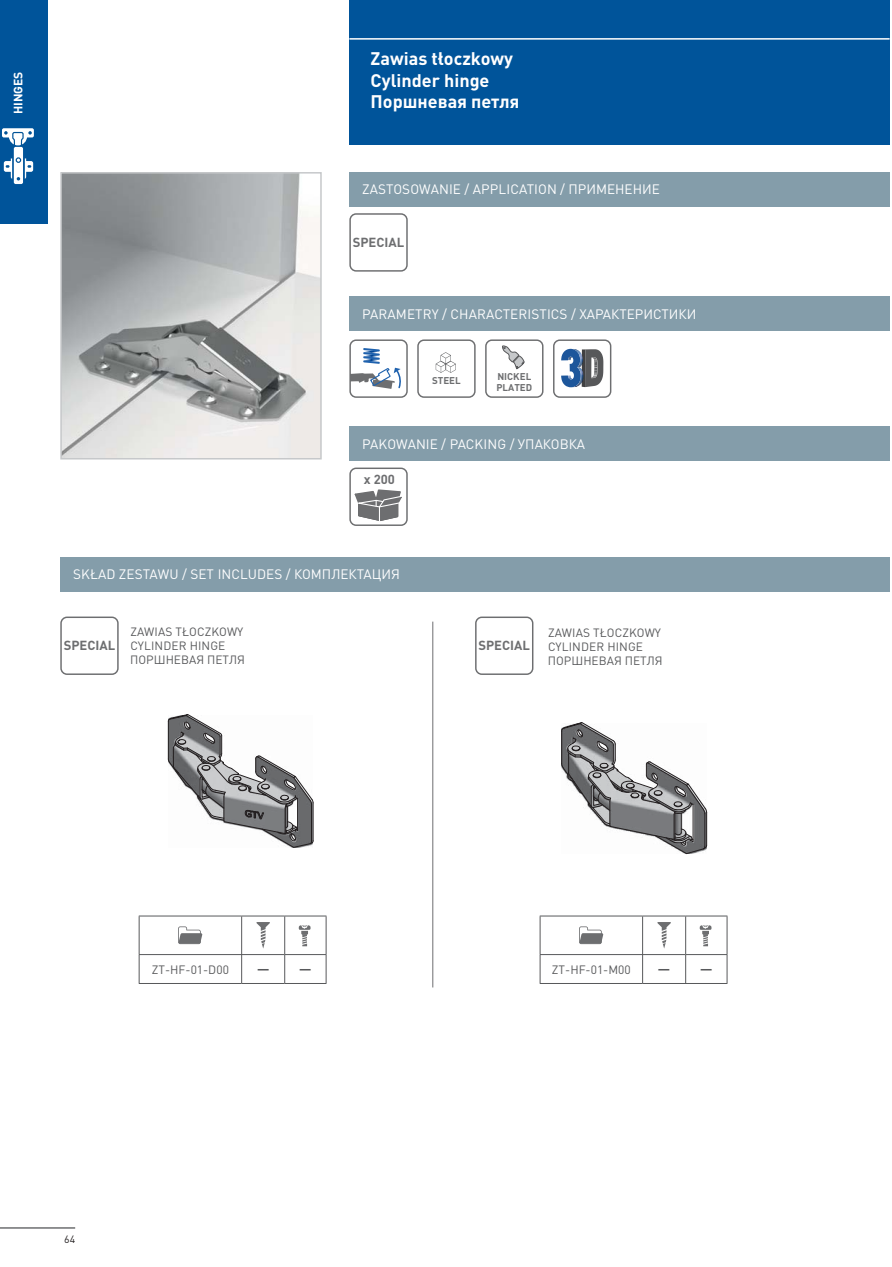
<style>
.page{position:relative;width:892px;height:1267px;background:#fff}
.page>*{position:absolute;margin:0;border:0;box-sizing:border-box;transform-origin:0 0}
.t1{font:700 18px/21.6px "DIN Pro";color:#fff}
.t2{font:13.5px "DIN Pro";letter-spacing:.005em;color:#fff}
.t3{font:700 13.05px "DIN Pro";color:#6d6e70}
.t4{font:12px "DIN Pro";color:#58595b}
.t5{font:700 12px "DIN Pro";letter-spacing:.01em;color:#fff}
.t6{font:700 12px "DIN Pro";color:#58595b}
.t7{font:11.85px/14.2px "DIN Pro";letter-spacing:.01em;color:#58595b}
.t8{font:10.5px "DIN Pro";color:#231f20}
.t9{font:700 9.75px/11.7px "DIN Pro";color:#6d6e70}
</style>
<div class="page">
<hr style="left:0;top:1226px;width:75px;height:2px;background:#6d6e70">
<div style="left:0;top:0;width:48px;height:224px;background:#00549a"></div>
<div style="left:2px;top:128px;width:32px;height:9px;background:#fff;border-radius:2px"></div>
<div style="left:14px;top:147px;width:9px;height:37px;background:#fff;border-radius:2px"></div>
<svg style="left:4px;top:131px;width:28px;height:17px"></svg>
<svg style="left:4px;top:157px;width:29px;height:23px"></svg>
<div style="left:349px;top:0;width:540px;height:144px;background:#00549a"></div>
<hr style="left:349px;top:38px;width:540px;height:2px;background:#fff">
<hr style="left:432px;top:621px;width:1px;height:366px;background:#6d6e70">
<svg style="left:167px;top:714px;width:147px;height:134px"></svg>
<svg style="left:561px;top:722px;width:147px;height:133px"></svg>
<div style="left:349px;top:467px;width:59px;height:59px;border:1px solid #6d6e70;border-radius:6px"></div>
<svg style="left:354px;top:489px;width:48px;height:32px"></svg>
<div style="left:349px;top:172px;width:540px;height:34px;background:#849daa"></div>
<div style="left:349px;top:297px;width:540px;height:34px;background:#849daa"></div>
<div style="left:349px;top:427px;width:540px;height:34px;background:#849daa"></div>
<div style="left:60px;top:557px;width:829px;height:34px;background:#849daa"></div>
<div style="left:349px;top:213px;width:59px;height:58px;border:1px solid #6d6e70;border-radius:6px"></div>
<div style="left:475px;top:616px;width:58px;height:58px;border:1px solid #6d6e70;border-radius:6px"></div>
<div style="left:60px;top:616px;width:59px;height:58px;border:1px solid #6d6e70;border-radius:6px"></div>
<div style="left:417px;top:339px;width:59px;height:59px;border:1px solid #6d6e70;border-radius:6px"></div>
<svg style="left:436px;top:352px;width:20px;height:21px"></svg>
<div style="left:349px;top:339px;width:59px;height:59px;border:1px solid #6d6e70;border-radius:6px"></div>
<svg style="left:350px;top:348px;width:51px;height:41px"></svg>
<div style="left:485px;top:339px;width:58px;height:59px;border:1px solid #6d6e70;border-radius:6px"></div>
<svg style="left:502px;top:345px;width:23px;height:24px"></svg>
<hr style="left:139px;top:915px;width:103px;height:1px;background:#58595b">
<hr style="left:139px;top:916px;width:1px;height:37px;background:#58595b">
<hr style="left:242px;top:915px;width:43px;height:1px;background:#58595b">
<hr style="left:241px;top:916px;width:1px;height:37px;background:#58595b">
<hr style="left:285px;top:915px;width:41px;height:1px;background:#58595b">
<hr style="left:284px;top:916px;width:1px;height:37px;background:#58595b">
<hr style="left:326px;top:916px;width:1px;height:37px;background:#58595b">
<hr style="left:139px;top:953px;width:103px;height:1px;background:#58595b">
<svg style="left:139px;top:954px;width:1px;height:28px"></svg>
<hr style="left:139px;top:982px;width:102px;height:1px;background:#58595b">
<hr style="left:241px;top:953px;width:44px;height:1px;background:#58595b">
<svg style="left:241px;top:954px;width:1px;height:28px"></svg>
<hr style="left:285px;top:953px;width:41px;height:1px;background:#58595b">
<svg style="left:284px;top:954px;width:1px;height:28px"></svg>
<svg style="left:326px;top:954px;width:1px;height:28px"></svg>
<hr style="left:241px;top:982px;width:44px;height:1px;background:#58595b">
<hr style="left:285px;top:982px;width:41px;height:1px;background:#58595b">
<svg style="left:178px;top:926px;width:24px;height:17px"></svg>
<svg style="left:256px;top:922px;width:14px;height:26px"></svg>
<svg style="left:299px;top:925px;width:12px;height:21px"></svg>
<hr style="left:540px;top:915px;width:102px;height:1px;background:#58595b">
<hr style="left:540px;top:916px;width:1px;height:37px;background:#58595b">
<hr style="left:642px;top:915px;width:44px;height:1px;background:#58595b">
<hr style="left:642px;top:916px;width:1px;height:37px;background:#58595b">
<hr style="left:686px;top:915px;width:41px;height:1px;background:#58595b">
<hr style="left:685px;top:916px;width:1px;height:37px;background:#58595b">
<hr style="left:727px;top:916px;width:1px;height:37px;background:#58595b">
<hr style="left:540px;top:953px;width:103px;height:1px;background:#58595b">
<svg style="left:540px;top:954px;width:1px;height:28px"></svg>
<hr style="left:540px;top:982px;width:102px;height:1px;background:#58595b">
<hr style="left:642px;top:953px;width:44px;height:1px;background:#58595b">
<svg style="left:642px;top:954px;width:1px;height:28px"></svg>
<hr style="left:686px;top:953px;width:41px;height:1px;background:#58595b">
<svg style="left:685px;top:954px;width:1px;height:28px"></svg>
<svg style="left:727px;top:954px;width:1px;height:28px"></svg>
<hr style="left:642px;top:982px;width:85px;height:1px;background:#58595b">
<svg style="left:579px;top:926px;width:24px;height:17px"></svg>
<svg style="left:657px;top:922px;width:14px;height:26px"></svg>
<svg style="left:700px;top:925px;width:12px;height:21px"></svg>
<img style="left:63px;top:175px;width:256px;height:281px">
<div style="left:60px;top:172px;width:262px;height:287px;border:2px solid #c6c8ca"></div>
<div style="left:553px;top:339px;width:58px;height:59px;border:1px solid #6d6e70;border-radius:6px"></div>
<svg style="left:561px;top:349px;width:42px;height:38px"></svg>
<p class="t5" style="left:14px;top:114px;width:44px;rotate:-90deg">HINGES</p>
<h1 class="t1" style="left:371px;top:50px;width:150px">Zawias tłoczkowy<br>Cylinder hinge<br>Поршневая петля</h1>
<p class="t2" style="left:362px;top:185px;width:299px">ZASTOSOWANIE / APPLICATION / ПРИМЕНЕНИЕ</p>
<p class="t3" style="left:353px;top:237px;width:53px">SPECIAL</p>
<p class="t2" style="left:362px;top:309px;width:336px">PARAMETRY / CHARACTERISTICS / ХАРАКТЕРИСТИКИ</p>
<p class="t9" style="left:432px;top:376px;width:30px">STEEL</p>
<p class="t9" style="left:496px;top:371px;width:37px">NICKEL<br>PLATED</p>
<p class="t2" style="left:362px;top:439px;width:224px">PAKOWANIE / PACKING / УПАКОВКА</p>
<p class="t3" style="left:364px;top:474px;width:33px">x 200</p>
<p class="t2" style="left:73px;top:569px;width:328px">SKŁAD ZESTAWU / SET INCLUDES / КОМПЛЕКТАЦИЯ</p>
<p class="t7" style="left:130px;top:625px;width:116px">ZAWIAS TŁOCZKOWY<br>CYLINDER HINGE<br>ПОРШНЕВАЯ ПЕТЛЯ</p>
<p class="t7" style="left:548px;top:626px;width:116px">ZAWIAS TŁOCZKOWY<br>CYLINDER HINGE<br>ПОРШНЕВАЯ ПЕТЛЯ</p>
<p class="t3" style="left:64px;top:640px;width:53px">SPECIAL</p>
<p class="t3" style="left:478px;top:640px;width:53px">SPECIAL</p>
<p class="t4" style="left:152px;top:964px;width:79px">ZT-HF-01-D00</p>
<p class="t6" style="left:257px;top:964px;width:14px">—</p>
<p class="t6" style="left:299px;top:964px;width:14px">—</p>
<p class="t4" style="left:552px;top:964px;width:80px">ZT-HF-01-M00</p>
<p class="t6" style="left:658px;top:964px;width:14px">—</p>
<p class="t6" style="left:700px;top:964px;width:14px">—</p>
<p class="t8" style="left:64px;top:1234px;width:12px">64</p>
</div>
